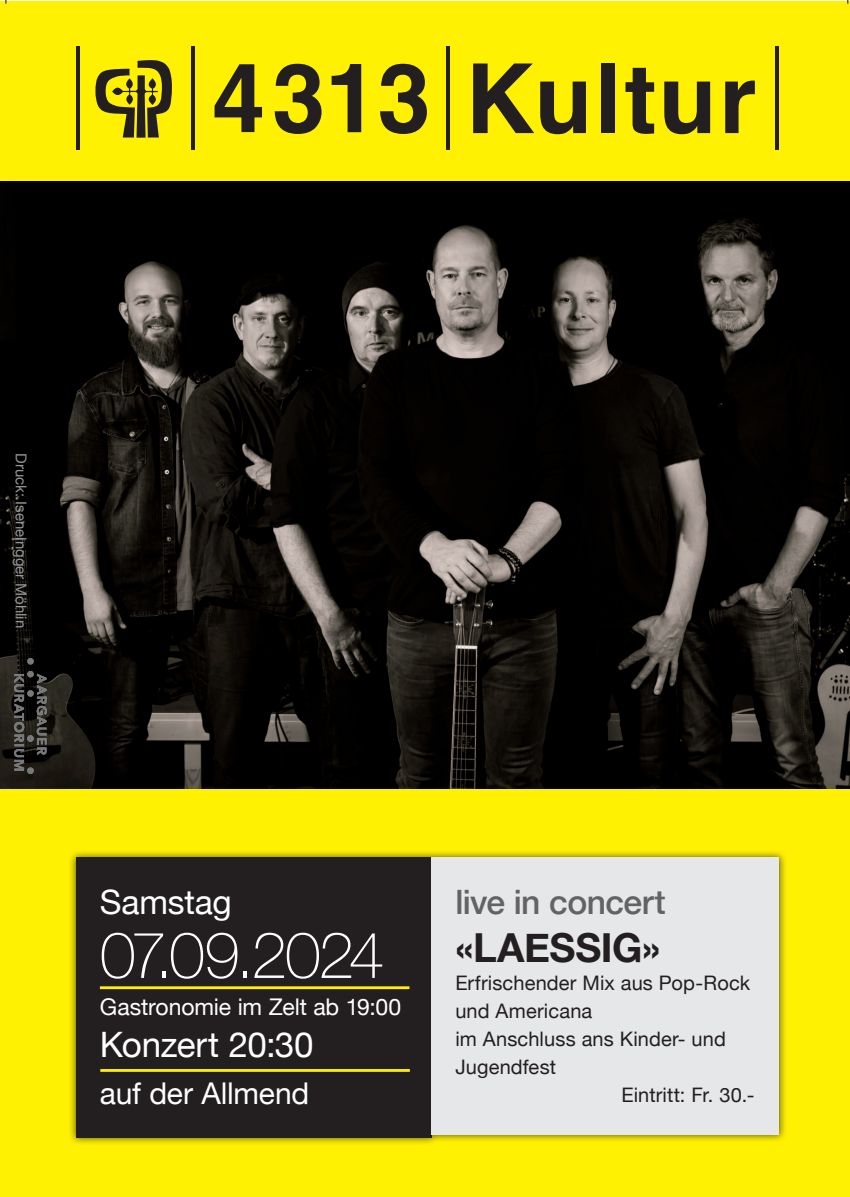
<style>
.page{position:relative;width:850px;height:1197px;background:#fff}
.page>*{position:absolute;margin:0;border:0;box-sizing:border-box;transform-origin:0 0}
.t1{font:100 64.4px "Helvetica Neue";letter-spacing:-.035em;color:#fff}
.t2{font:700 40px "Helvetica Neue";letter-spacing:-.01em;color:#231f20}
.t3{font:35px "Helvetica Neue";letter-spacing:-.01em;color:#fff}
.t4{font:500 33.6px "Helvetica Neue";letter-spacing:-.015em;color:#636366}
.t5{font:33.6px "Helvetica Neue";letter-spacing:-.005em;color:#fff}
.t6{font:30px "Helvetica Neue";letter-spacing:-.01em;color:#fff}
.t7{font:23px "Helvetica Neue";letter-spacing:-.005em;color:#fff}
.t8{font:20px/28px "Helvetica Neue";letter-spacing:.005em;color:#231f20}
.t9{font:15px "Helvetica Neue";color:#939598}
</style>
<div class="page">
<div style="left:0;top:1px;width:850px;height:1196px;background:#fff101"></div>
<hr style="left:192px;top:47px;width:3px;height:103px;background:#231f20">
<svg style="left:215px;top:64px;width:47px;height:68px"></svg>
<svg style="left:275px;top:64px;width:47px;height:70px"></svg>
<svg style="left:332px;top:64px;width:29px;height:68px"></svg>
<svg style="left:380px;top:64px;width:47px;height:70px"></svg>
<svg style="left:473px;top:64px;width:61px;height:69px"></svg>
<svg style="left:540px;top:82px;width:46px;height:52px"></svg>
<div style="left:601px;top:64px;width:14px;height:69px;background:#231f20"></div>
<svg style="left:625px;top:68px;width:29px;height:66px"></svg>
<svg style="left:664px;top:82px;width:46px;height:52px"></svg>
<svg style="left:725px;top:81px;width:30px;height:52px"></svg>
<svg style="left:95px;top:60px;width:77px;height:78px"></svg>
<hr style="left:447px;top:47px;width:3px;height:103px;background:#231f20">
<hr style="left:776px;top:47px;width:3px;height:103px;background:#231f20">
<hr style="left:76px;top:47px;width:4px;height:103px;background:#231f20">
<div style="left:68px;top:850px;width:719px;height:296px;background:#231f20;opacity:.75"></div>
<div style="left:76px;top:858px;width:356px;height:280px;background:#231f20"></div>
<hr style="left:100px;top:986px;width:309px;height:3px;background:#fff101">
<div style="left:432px;top:858px;width:347px;height:277px;background:#e6e7e9"></div>
<img style="left:0;top:182px;width:850px;height:606px">
<img style="left:14px;top:659px;width:33px;height:115px">
<hr style="left:100px;top:1069px;width:310px;height:3px;background:#fff101">
<p class="t9" style="left:32px;top:453px;width:176px;rotate:90deg">Druck: Iseneingger Möhlin</p>
<p class="t5" style="left:100px;top:877px;width:133px">Samstag</p>
<p class="t1" style="left:100px;top:906px;width:286px">07.09.2024</p>
<p class="t7" style="left:100px;top:990px;width:303px">Gastronomie im Zelt ab 19:00</p>
<p class="t3" style="left:100px;top:1019px;width:215px">Konzert 20:30</p>
<p class="t6" style="left:100px;top:1071px;width:211px">auf der Allmend</p>
<p class="t4" style="left:455px;top:875px;width:212px">live in concert</p>
<p class="t2" style="left:455px;top:916px;width:206px">«LAESSIG»</p>
<p class="t8" style="left:455px;top:970px;width:296px">Erfrischender Mix aus Pop-Rock und Americana</p>
<p class="t8" style="left:455px;top:1026px;width:272px">im Anschluss ans Kinder- und<br>Jugendfest</p>
<p class="t8" style="left:622px;top:1082px;width:134px">Eintritt: Fr. 30.-</p>
</div>
